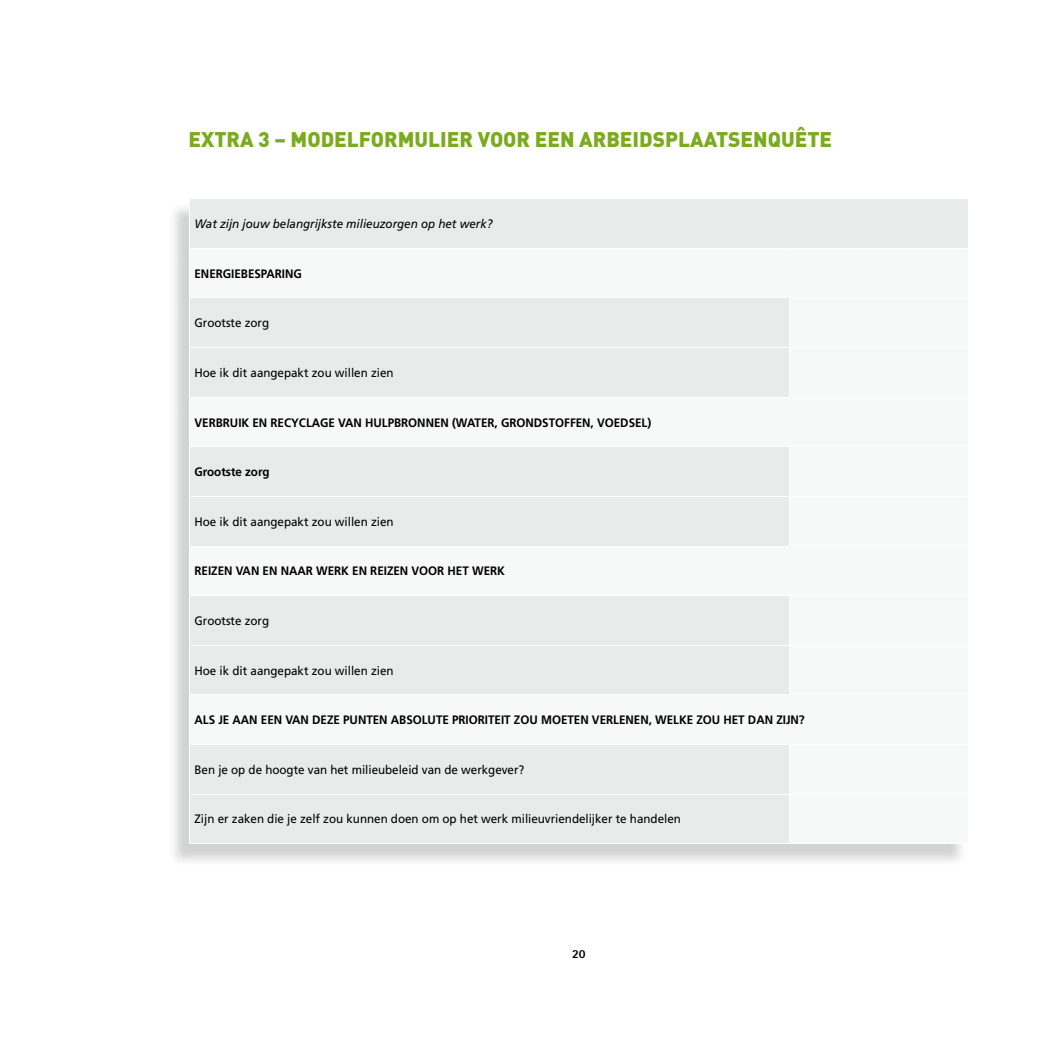
<style>
.page{position:relative;width:1042px;height:1042px;background:#fff}
.page>*{position:absolute;margin:0;border:0;box-sizing:border-box;transform-origin:0 0}
.t1{font:900 21px "DIN";color:#7baa20}
.t2{font:12.25px "Frutiger LT Std";color:#000;scale:.95 1}
.t3{font:700 12.25px "Frutiger LT Std";color:#000;scale:.95 1}
.t4{font:italic 12.25px "Frutiger LT Std";color:#000;scale:.95 1}
.t5{font:800 12.25px "Rotis Sans Serif";color:#000}
</style>
<div class="page">
<div style="left:190px;top:199px;width:778px;height:49px;background:#e7ebea"></div>
<svg style="left:190px;top:249px;width:776px;height:594px;fill:#e7ebea"></svg>
<hr style="left:789px;top:249px;width:1px;height:49px;background:#fff">
<hr style="left:189px;top:298px;width:601px;height:1px;background:#fff">
<hr style="left:790px;top:298px;width:179px;height:1px;background:#fff">
<hr style="left:789px;top:298px;width:1px;height:49px;background:#fff">
<hr style="left:189px;top:347px;width:601px;height:1px;background:#fff">
<hr style="left:790px;top:347px;width:179px;height:1px;background:#fff">
<hr style="left:789px;top:348px;width:1px;height:49px;background:#fff">
<hr style="left:189px;top:397px;width:601px;height:1px;background:#fff">
<hr style="left:790px;top:397px;width:179px;height:1px;background:#fff">
<hr style="left:189px;top:446px;width:601px;height:1px;background:#fff">
<hr style="left:790px;top:446px;width:179px;height:1px;background:#fff">
<hr style="left:789px;top:447px;width:1px;height:49px;background:#fff">
<hr style="left:189px;top:496px;width:601px;height:1px;background:#fff">
<hr style="left:790px;top:496px;width:179px;height:1px;background:#fff">
<hr style="left:789px;top:497px;width:1px;height:49px;background:#fff">
<hr style="left:189px;top:546px;width:601px;height:1px;background:#fff">
<hr style="left:790px;top:546px;width:179px;height:1px;background:#fff">
<hr style="left:189px;top:595px;width:601px;height:1px;background:#fff">
<hr style="left:790px;top:595px;width:179px;height:1px;background:#fff">
<hr style="left:789px;top:596px;width:1px;height:49px;background:#fff">
<hr style="left:189px;top:645px;width:601px;height:1px;background:#fff">
<hr style="left:790px;top:645px;width:179px;height:1px;background:#fff">
<hr style="left:789px;top:645px;width:1px;height:49px;background:#fff">
<hr style="left:189px;top:694px;width:601px;height:1px;background:#fff">
<hr style="left:790px;top:694px;width:179px;height:1px;background:#fff">
<hr style="left:189px;top:744px;width:601px;height:1px;background:#fff">
<hr style="left:790px;top:744px;width:179px;height:1px;background:#fff">
<hr style="left:789px;top:745px;width:1px;height:49px;background:#fff">
<hr style="left:189px;top:794px;width:601px;height:1px;background:#fff">
<hr style="left:790px;top:794px;width:179px;height:1px;background:#fff">
<hr style="left:789px;top:794px;width:1px;height:49px;background:#fff">
<h1 class="t1" style="left:189px;top:125px;width:645px">EXTRA 3 – MODELFORMULIER VOOR EEN ARBEIDSPLAATSENQUÊTE</h1>
<p class="t4" style="left:194px;top:217px;width:315px">Wat zijn jouw belangrijkste milieuzorgen op het werk?</p>
<p class="t3" style="left:194px;top:266px;width:115px">ENERGIEBESPARING</p>
<p class="t2" style="left:194px;top:316px;width:80px">Grootste zorg</p>
<p class="t2" style="left:194px;top:365px;width:211px">Hoe ik dit aangepakt zou willen zien</p>
<p class="t3" style="left:194px;top:415px;width:482px">VERBRUIK EN RECYCLAGE VAN HULPBRONNEN (WATER, GRONDSTOFFEN, VOEDSEL)</p>
<p class="t3" style="left:194px;top:465px;width:81px">Grootste zorg</p>
<p class="t2" style="left:194px;top:514px;width:211px">Hoe ik dit aangepakt zou willen zien</p>
<p class="t3" style="left:194px;top:564px;width:328px">REIZEN VAN EN NAAR WERK EN REIZEN VOOR HET WERK</p>
<p class="t2" style="left:194px;top:613px;width:80px">Grootste zorg</p>
<p class="t2" style="left:194px;top:663px;width:211px">Hoe ik dit aangepakt zou willen zien</p>
<p class="t3" style="left:194px;top:713px;width:644px">ALS JE AAN EEN VAN DEZE PUNTEN ABSOLUTE PRIORITEIT ZOU MOETEN VERLENEN, WELKE ZOU HET DAN ZIJN?</p>
<p class="t2" style="left:194px;top:762px;width:349px">Ben je op de hoogte van het milieubeleid van de werkgever?</p>
<p class="t2" style="left:194px;top:812px;width:513px">Zijn er zaken die je zelf zou kunnen doen om op het werk milieuvriendelijker te handelen</p>
<p class="t5" style="left:572px;top:945px;width:15px">20</p>
</div>
